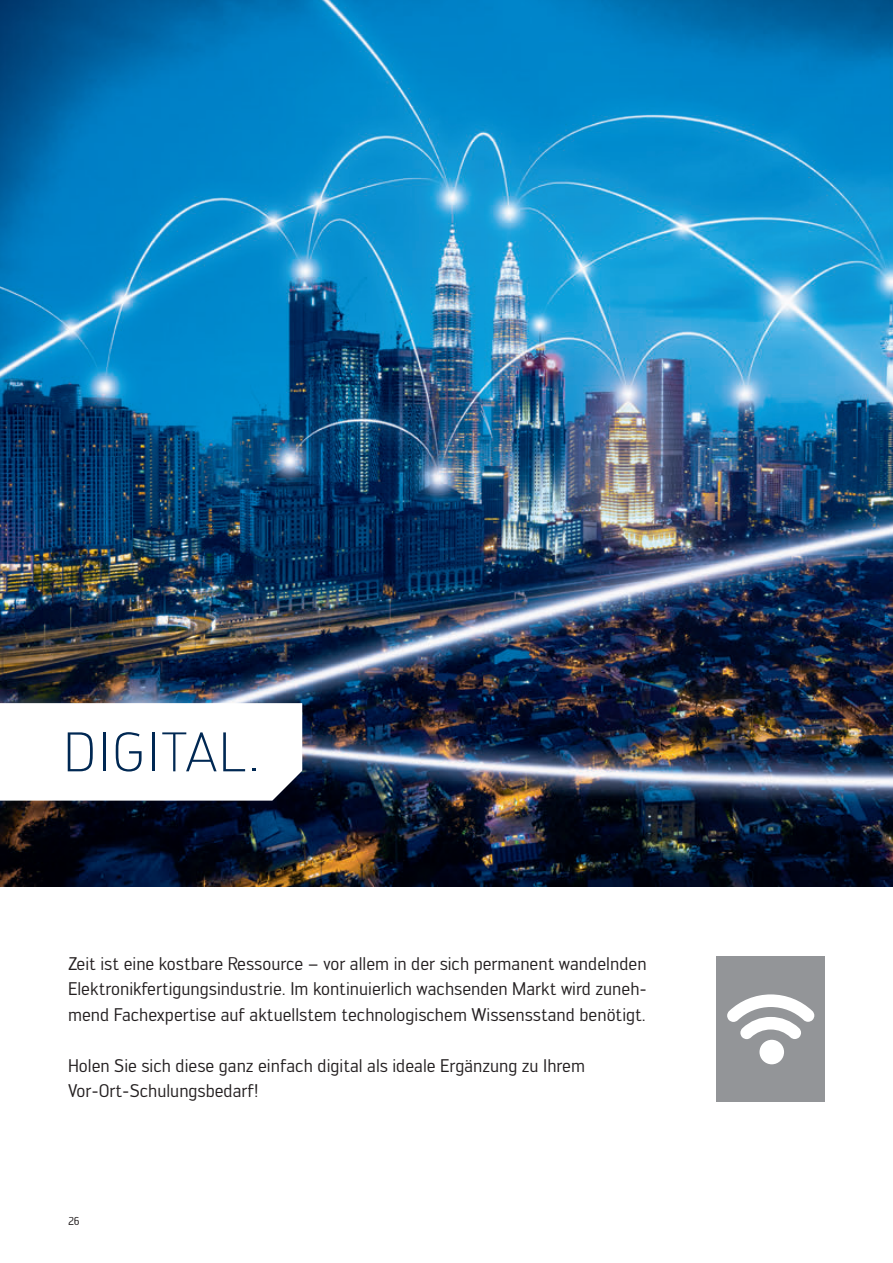
<style>
.page{position:relative;width:893px;height:1263px;background:#fff}
.page>*{position:absolute;margin:0;border:0;box-sizing:border-box;transform-origin:0 0}
.t1{font:300 54.6px "Engel";letter-spacing:.05em;color:#002853}
.t2{font:18px/25.5px "Engel";color:#231f20;text-align:justify}
.t3{font:11.25px "Engel";color:#231f20}
</style>
<div class="page">
<img style="left:0;top:0;width:893px;height:886px">
<div style="left:716px;top:957px;width:109px;height:145px;background:#939598"></div>
<svg style="left:727px;top:994px;width:87px;height:70px"></svg>
<svg style="left:0;top:703px;width:302px;height:97px"></svg>
<p class="t1" style="left:64px;top:721px;width:197px">DIGITAL.</p>
<p class="t2" style="left:68px;top:950px;width:580px">Zeit ist eine kostbare Ressource – vor allem in der sich permanent wandelnden Elektronikfertigungsindustrie. Im kontinuierlich wachsenden Markt wird zuneh&shy;mend Fachexpertise auf aktuellstem technologischem Wissensstand benötigt.</p>
<p class="t2" style="left:68px;top:1053px;width:518px">Holen Sie sich diese ganz einfach digital als ideale Ergänzung zu Ihrem<br>Vor-Ort-Schulungsbedarf!</p>
<p class="t3" style="left:68px;top:1214px;width:13px">26</p>
</div>
